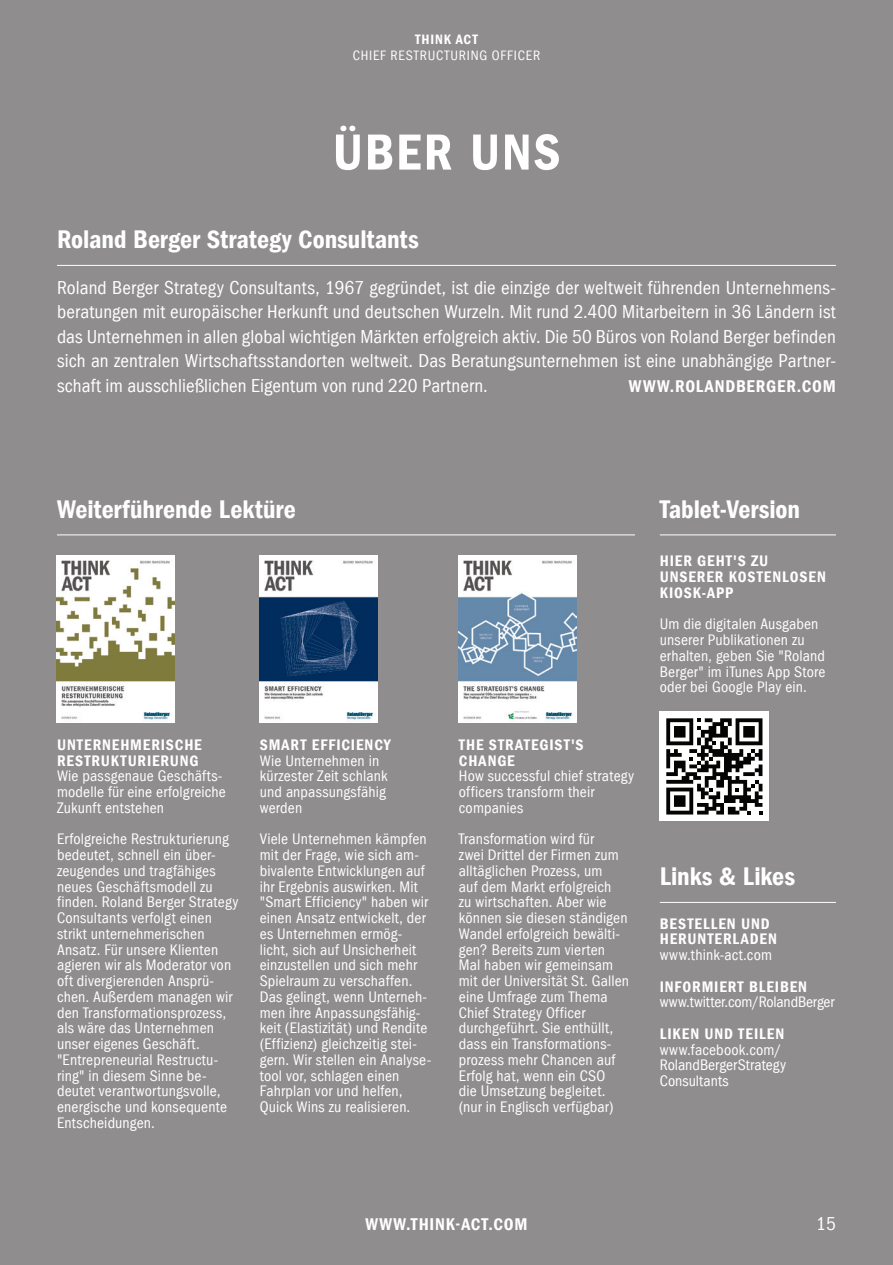
<style>
.page{position:relative;width:893px;height:1265px;background:#8f8d8d}
.page>*{position:absolute;margin:0;border:0;box-sizing:border-box;transform-origin:0 0}
.t1{font:52.5px "Franklin Gothic LT Com Dm Cn";letter-spacing:.035em;color:#fff}
.t2{font:26.25px "Franklin Gothic LT Com Dm Cn";letter-spacing:-.005em;color:#fff}
.t3{font:condensed 19.25px/24.5px "Franklin Gothic LT Com";letter-spacing:.005em;color:#fff;text-align:justify}
.t4{font:17.5px "Franklin Gothic LT Com Dm Cn";letter-spacing:.045em;color:#fff}
.t5{font:condensed 15.75px/15.8px "Franklin Gothic LT Com";letter-spacing:.01em;color:#fff}
.t6{font:15.75px/15.8px "Franklin Gothic LT Com Dm Cn";letter-spacing:.055em;color:#fff}
.t7{font:condensed 15.75px "Franklin Gothic LT Com";letter-spacing:-.01em;color:#fff}
.t8{font:condensed 14px "Franklin Gothic LT Com";letter-spacing:.055em;color:#fff}
.t9{font:14px "Franklin Gothic LT Com Dm Cn";letter-spacing:.055em;color:#fff}
</style>
<div class="page">
<hr style="left:57px;top:534px;width:578px;height:1px;background:#fff">
<div style="left:660px;top:712px;width:109px;height:109px;background:#fff"></div>
<svg style="left:666px;top:718px;width:96px;height:97px"></svg>
<hr style="left:660px;top:902px;width:176px;height:1px;background:#fff">
<hr style="left:660px;top:534px;width:176px;height:1px;background:#fff">
<hr style="left:57px;top:265px;width:779px;height:1px;background:#fff">
<img style="left:57px;top:555px;width:117px;height:167px">
<img style="left:259px;top:555px;width:118px;height:167px">
<img style="left:458px;top:555px;width:118px;height:167px">
<p class="t9" style="left:415px;top:32px;width:64px">THINK ACT</p>
<p class="t8" style="left:353px;top:48px;width:189px">CHIEF RESTRUCTURING OFFICER</p>
<h1 class="t1" style="left:333px;top:122px;width:229px">ÜBER UNS</h1>
<h2 class="t2" style="left:57px;top:225px;width:363px">Roland Berger Strategy Consultants</h2>
<p class="t3" style="left:57px;top:275px;width:780px">Roland Berger Strategy Consultants, 1967 gegründet, ist die einzige der weltweit führenden Unternehmens&shy;beratungen mit europäischer Herkunft und deutschen Wurzeln. Mit rund 2.400 Mitarbeitern in 36 Ländern ist das Unternehmen in allen global wichtigen Märkten erfolgreich aktiv. Die 50 Büros von Roland Berger befinden sich an zentralen Wirtschaftsstandorten weltweit. Das Beratungsunternehmen ist eine unabhängige Partner&shy;schaft im ausschließlichen Eigentum von rund 220 Partnern.</p>
<p class="t4" style="left:629px;top:376px;width:208px">WWW.ROLANDBERGER.COM</p>
<h2 class="t2" style="left:57px;top:494px;width:240px">Weiterführende Lektüre</h2>
<p class="t6" style="left:57px;top:737px;width:146px">UNTERNEHMERISCHE<br>RESTRUKTURIERUNG</p>
<p class="t5" style="left:57px;top:769px;width:170px">Wie passgenaue Geschäfts&shy;modelle für eine erfolgreiche<br>Zukunft entstehen</p>
<p class="t5" style="left:57px;top:832px;width:183px">Erfolgreiche Restrukturierung bedeutet, schnell ein über&shy;zeugendes und tragfähiges neues Geschäftsmodell zu finden. Roland Berger Strategy<br>Consultants verfolgt einen strikt unternehmerischen<br>Ansatz. Für unsere Klienten agieren wir als Moderator von oft divergierenden Ansprü&shy;chen. Außerdem managen wir den Transformationsprozess, als wäre das Unternehmen unser eigenes Geschäft. "Entrepreneurial Restructu&shy;ring" in diesem Sinne be&shy;deutet verantwortungsvolle, energische und konsequente<br>Entscheidungen.</p>
<p class="t6" style="left:260px;top:737px;width:132px">SMART EFFICIENCY</p>
<p class="t5" style="left:260px;top:753px;width:129px">Wie Unternehmen in kürzester Zeit schlank und anpassungsfähig werden</p>
<p class="t5" style="left:260px;top:832px;width:173px">Viele Unternehmen kämpfen mit der Frage, wie sich am&shy;bivalente Entwicklungen auf ihr Ergebnis auswirken. Mit "Smart Efficiency" haben wir einen Ansatz entwickelt, der es Unternehmen ermög&shy;licht, sich auf Unsicherheit einzustellen und sich mehr<br>Spielraum zu verschaffen.<br>Das gelingt, wenn Unterneh&shy;men ihre Anpassungsfähig&shy;keit (Elastizität) und Rendite (Effizienz) gleichzeitig stei&shy;gern. Wir stellen ein Analyse&shy;tool vor, schlagen einen<br>Fahrplan vor und helfen,<br>Quick Wins zu realisieren.</p>
<p class="t6" style="left:459px;top:737px;width:126px">THE STRATEGIST'S<br>CHANGE</p>
<p class="t5" style="left:459px;top:769px;width:177px">How successful chief strategy officers transform their companies</p>
<p class="t5" style="left:459px;top:832px;width:172px">Transformation wird für<br>zwei Drittel der Firmen zum alltäglichen Prozess, um<br>auf dem Markt erfolgreich<br>zu wirtschaften. Aber wie können sie diesen ständigen<br>Wandel erfolgreich bewälti&shy;gen? Bereits zum vierten<br>Mal haben wir gemeinsam mit der Universität St. Gallen eine Umfrage zum Thema<br>Chief Strategy Officer durchgeführt. Sie enthüllt, dass ein Transformations&shy;prozess mehr Chancen auf<br>Erfolg hat, wenn ein CSO<br>die Umsetzung begleitet. (nur in Englisch verfügbar)</p>
<h2 class="t2" style="left:660px;top:494px;width:142px">Tablet-Version</h2>
<p class="t6" style="left:660px;top:553px;width:168px">HIER GEHT'S ZU<br>UNSERER KOSTENLOSEN<br>KIOSK-APP</p>
<p class="t5" style="left:660px;top:616px;width:167px">Um die digitalen Ausgaben unserer Publikationen zu erhalten, geben Sie "Roland<br>Berger" im iTunes App Store oder bei Google Play ein.</p>
<h2 class="t2" style="left:660px;top:862px;width:137px">Links &amp; Likes</h2>
<p class="t6" style="left:660px;top:916px;width:119px">BESTELLEN UND<br>HERUNTERLADEN</p>
<p class="t5" style="left:660px;top:947px;width:114px">www.think-act.com</p>
<p class="t6" style="left:660px;top:979px;width:149px">INFORMIERT BLEIBEN</p>
<p class="t7" style="left:660px;top:993px;width:176px">www.twitter.com/RolandBerger</p>
<p class="t6" style="left:660px;top:1026px;width:126px">LIKEN UND TEILEN</p>
<p class="t5" style="left:660px;top:1042px;width:128px">www.facebook.com/<br>RolandBergerStrategy<br>Consultants</p>
<p class="t4" style="left:365px;top:1214px;width:164px">WWW.THINK-ACT.COM</p>
<p class="t3" style="left:816px;top:1212px;width:21px">15</p>
</div>
